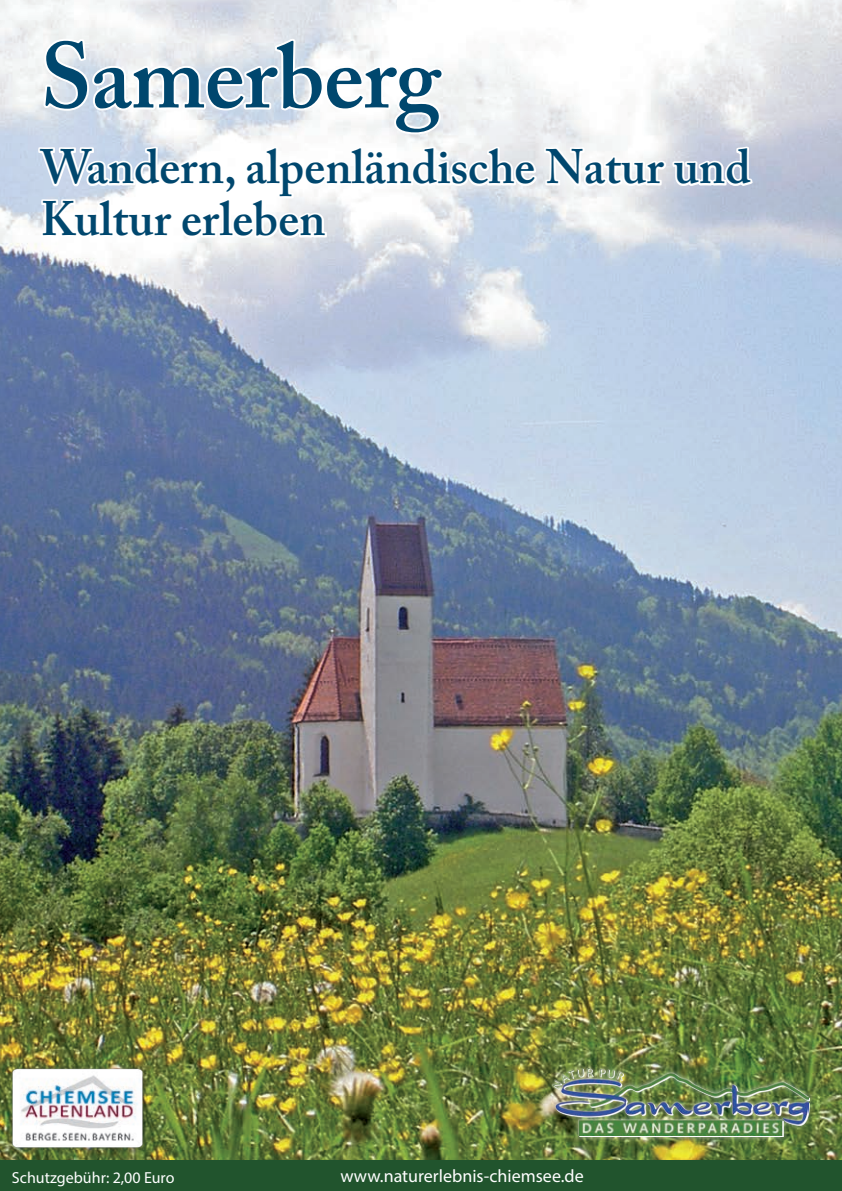
<style>
.page{position:relative;width:842px;height:1191px;background:#fff}
.page>*{position:absolute;margin:0;border:0;box-sizing:border-box;transform-origin:0 0}
.t1{font:600 92px "Adobe Caslon Pro";letter-spacing:-.01em;color:#00476e}
.t2{font:600 48px/52px "Adobe Caslon Pro";color:#00476e}
.t3{font:18px "Myriad Pro";color:#fff}
.t4{font:16px "Myriad Pro";color:#fff}
</style>
<div class="page">
<img style="left:0;top:0;width:842px;height:1160px">
<div style="left:0;top:1160px;width:842px;height:31px;background:#21542d"></div>
<div style="left:548px;top:1063px;width:266px;height:78px;background:#fff;opacity:.47"></div>
<svg style="left:554px;top:1069px;width:256px;height:68px"></svg>
<img style="left:553px;top:1068px;width:255px;height:67px">
<img style="left:7px;top:1063px;width:141px;height:90px">
<svg style="left:36px;top:0;width:719px;height:286px"></svg>
<h1 class="t1" style="left:41px;top:22px;width:402px">Samerberg</h1>
<p class="t2" style="left:41px;top:141px;width:712px">Wandern, alpenländische Natur und<br>Kultur erleben</p>
<p class="t4" style="left:12px;top:1168px;width:164px">Schutzgebühr: 2,00 Euro</p>
<p class="t3" style="left:340px;top:1164px;width:245px">www.naturerlebnis-chiemsee.de</p>
</div>
